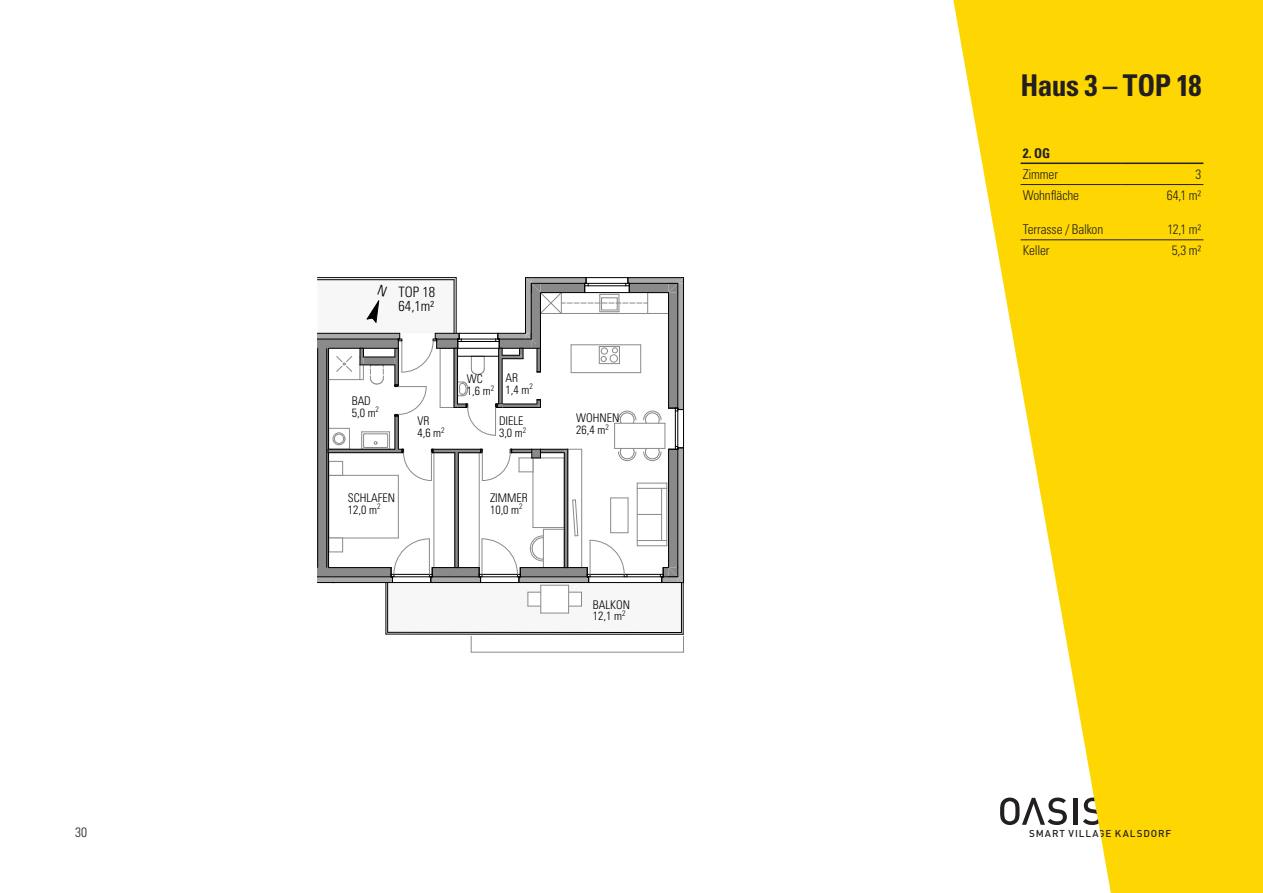
<style>
.page{position:relative;width:1263px;height:893px;background:#fff}
.page>*{position:absolute;margin:0;border:0;box-sizing:border-box;transform-origin:0 0}
.t1{font:700 condensed 30px "Univers LT Std";letter-spacing:-.02em;color:#231f20}
.t2{font:300 condensed 14.25px/14.2px "Univers LT Std";color:#000}
.t3{font:300 condensed 13.5px "Univers LT Std";letter-spacing:-.01em;color:#231f20}
.t4{font:700 condensed 13.5px "Univers LT Std";color:#231f20}
.t5{font:300 condensed 12px/12px "Univers LT Std";color:#000}
.t6{font:500 9.9px "DIN Pro";letter-spacing:.09em;color:#231f20}
</style>
<div class="page">
<svg style="left:953px;top:0;width:310px;height:893px;fill:#fed702"></svg>
<hr style="left:1073px;top:798px;width:4px;height:27px;background:#231f20">
<svg style="left:1000px;top:797px;width:67px;height:28px"></svg>
<svg style="left:1083px;top:797px;width:15px;height:28px"></svg>
<hr style="left:471px;top:652px;width:212px;height:1px;background:#8a8a8a">
<hr style="left:1020px;top:163px;width:101px;height:1px;background:#231f20">
<hr style="left:1121px;top:163px;width:82px;height:1px;background:#231f20">
<hr style="left:1020px;top:184px;width:101px;height:1px;background:#231f20">
<hr style="left:1121px;top:184px;width:82px;height:1px;background:#231f20">
<hr style="left:1020px;top:239px;width:101px;height:1px;background:#231f20">
<hr style="left:1121px;top:239px;width:82px;height:1px;background:#231f20">
<svg style="left:317px;top:277px;width:367px;height:375px"></svg>
<p class="t1" style="left:1020px;top:67px;width:182px">Haus 3 – TOP 18</p>
<p class="t2" style="left:399px;top:284px;width:38px">TOP 18<br>64,1m²</p>
<p class="t5" style="left:352px;top:394px;width:29px">BAD<br>5,0 m<sup>2</sup></p>
<p class="t5" style="left:467px;top:373px;width:29px">WC<br>1,6 m<sup>2</sup></p>
<p class="t5" style="left:505px;top:372px;width:29px">AR<br>1,4 m<sup>2</sup></p>
<p class="t5" style="left:417px;top:415px;width:29px">VR<br>4,6 m<sup>2</sup></p>
<p class="t5" style="left:576px;top:412px;width:45px">WOHNEN<br>26,4 m<sup>2</sup></p>
<p class="t5" style="left:499px;top:415px;width:29px">DIELE<br>3,0 m<sup>2</sup></p>
<p class="t5" style="left:348px;top:491px;width:48px">SCHLAFEN<br>12,0 m<sup>2</sup></p>
<p class="t5" style="left:490px;top:491px;width:39px">ZIMMER<br>10,0 m<sup>2</sup></p>
<p class="t5" style="left:593px;top:598px;width:39px">BALKON<br>12,1 m<sup>2</sup></p>
<p class="t4" style="left:1023px;top:144px;width:29px">2. OG</p>
<p class="t3" style="left:1023px;top:166px;width:37px">Zimmer</p>
<p class="t3" style="left:1195px;top:166px;width:7px">3</p>
<p class="t3" style="left:1023px;top:187px;width:58px">Wohnfläche</p>
<p class="t3" style="left:1167px;top:187px;width:36px">64,1 m²</p>
<p class="t3" style="left:1023px;top:221px;width:82px">Terrasse / Balkon</p>
<p class="t3" style="left:1167px;top:221px;width:35px">12,1 m²</p>
<p class="t3" style="left:1023px;top:242px;width:28px">Keller</p>
<p class="t3" style="left:1172px;top:242px;width:31px">5,3 m²</p>
<p class="t3" style="left:75px;top:824px;width:14px">30</p>
<p class="t6" style="left:1029px;top:826px;width:144px">SMART VILLAGE KALSDORF</p>
</div>
